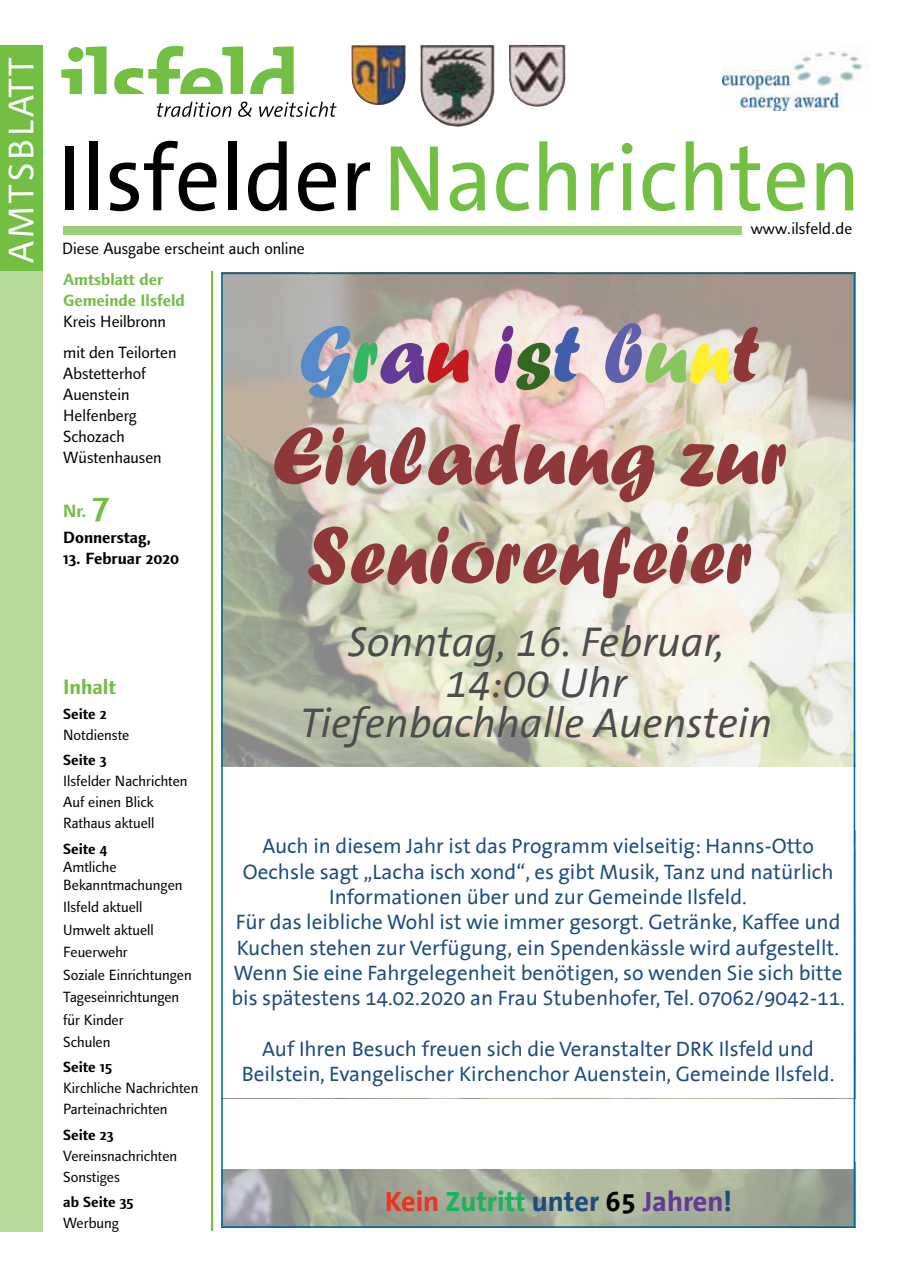
<style>
.page{position:relative;width:902px;height:1280px;background:#fff}
.page>*{position:absolute;margin:0;border:0;box-sizing:border-box;transform-origin:0 0}
.t1{font:94.5px "The Sans C4 s";color:#72bf44;scale:.95 1}
.t2{font:84.45px/100.4px "Forte";color:#8f3839;text-align:center}
.t3{font:italic 42.3px/40.5px "The Sans Office";color:#4d4d4d;text-align:center}
.t4{font:36px "Linotype Finnegan Os F";letter-spacing:.09em;color:#fff}
.t5{font:700 28.2px "The Sans Office";color:#19b35c}
.t6{font:21.15px/25.3px "The Sans Office";color:#1d4c7d;text-align:center}
.t7{font:700 21px "Linotype Finnegan Os F";letter-spacing:-.005em;color:#72bf44}
.t8{font:700 18px "Linotype Finnegan Os F";color:#72bf44}
.t9{font:16.5px/21px "Linotype Finnegan Os F";color:#000}
.t10{font:700 16.5px/21px "Linotype Finnegan Os F";color:#72bf44}
.t11{font:700 16.5px "Linotype Finnegan Os F";color:#000}
.t12{font:15px/22.5px "Linotype Finnegan Os F";color:#000}
.t13{font:700 15px "Linotype Finnegan Os F";color:#000}
.s1{color:#000}
.s2{font-size:36px}
.s3{color:#558ac8}
.s4{color:#34b665}
.s5{color:#653a96}
.s6{color:#c4191f}
.s7{color:#732d91}
.s8{color:#326724}
.s9{color:#415eab}
.s10{color:#5e60ab}
.s11{color:#87c65c}
.s12{color:#feef2f}
.s13{color:#ee3224}
.s14{color:#1d4c7d}
</style>
<div class="page">
<div style="left:0;top:271px;width:43px;height:960px;background:#b7da9b"></div>
<div style="left:0;top:46px;width:43px;height:225px;background:#72bf44"></div>
<div style="left:64px;top:226px;width:678px;height:9px;background:#9ccf79"></div>
<hr style="left:211px;top:271px;width:2px;height:960px;background:#72bf44">
<svg style="left:61px;top:46px;width:275px;height:71px"></svg>
<img style="left:722px;top:51px;width:147px;height:59px">
<img style="left:420px;top:45px;width:74px;height:82px">
<img style="left:509px;top:45px;width:56px;height:62px">
<img style="left:351px;top:45px;width:55px;height:60px">
<svg style="left:224px;top:1169px;width:628px;height:56px;background:#a4ab99"></svg>
<svg style="left:224px;top:276px;width:628px;height:490px;background:#d3cfbf"></svg>
<h3 class="t4" style="left:0;top:263px;width:206px;rotate:-90deg">AMTSBLATT</h3>
<h1 class="t1" style="left:58px;top:118px;width:846px"><span class="s1">Ilsfelder</span>Nachrichten</h1>
<p class="t9" style="left:750px;top:219px;width:103px">www.ilsfeld.de</p>
<p class="t9" style="left:62px;top:239px;width:244px">Diese Ausgabe erscheint auch online</p>
<p class="t10" style="left:63px;top:269px;width:123px">Amtsblatt der<br>Gemeinde Ilsfeld</p>
<p class="t9" style="left:63px;top:306px;width:115px;line-height:31.5px">Kreis Heilbronn mit den Teilorten</p>
<p class="t9" style="left:63px;top:363px;width:100px">Abstetterhof<br>Auenstein<br>Helfenberg<br>Schozach<br>Wüstenhausen</p>
<p class="t8" style="left:63px;top:501px;width:47px">Nr. <span class="s2">7</span></p>
<p class="t11" style="left:63px;top:527px;width:89px">Donnerstag,</p>
<p class="t11" style="left:63px;top:548px;width:117px">13. Februar 2020</p>
<h2 class="t2" style="left:271px;top:303px;width:517px"><span class="s3">G</span><span class="s4">r</span><span class="s5">a</span><span class="s6">u</span> <span class="s7">i</span><span class="s8">s</span><span class="s9">t</span> <span class="s10">b</span><span class="s11">u</span><span class="s12">n</span>t<br>Einladung zur<br>Seniorenfeier</h2>
<p class="t7" style="left:63px;top:674px;width:54px">Inhalt</p>
<p class="t13" style="left:63px;top:705px;width:45px">Seite 2</p>
<p class="t12" style="left:63px;top:724px;width:68px">Notdienste</p>
<p class="t13" style="left:63px;top:751px;width:45px">Seite 3</p>
<p class="t12" style="left:63px;top:771px;width:126px;line-height:21px">Ilsfelder Nachrichten<br>Auf einen Blick<br>Rathaus aktuell</p>
<p class="t13" style="left:63px;top:840px;width:46px">Seite 4</p>
<p class="t12" style="left:63px;top:858px;width:121px;line-height:18px">Amtliche<br>Bekanntmachungen</p>
<p class="t12" style="left:63px;top:896px;width:130px">Ilsfeld aktuell<br>Umwelt aktuell<br>Feuerwehr<br>Soziale Einrichtungen<br>Tageseinrichtungen für Kinder<br>Schulen</p>
<p class="t13" style="left:63px;top:1058px;width:50px">Seite 15</p>
<p class="t12" style="left:63px;top:1078px;width:137px;line-height:21px">Kirchliche Nachrichten<br>Parteinachrichten</p>
<p class="t13" style="left:63px;top:1126px;width:52px">Seite 23</p>
<p class="t12" style="left:63px;top:1145px;width:115px;line-height:21px">Vereinsnachrichten<br>Sonstiges</p>
<p class="t13" style="left:63px;top:1193px;width:72px">ab Seite 35</p>
<p class="t12" style="left:63px;top:1212px;width:57px">Werbung</p>
<h3 class="t3" style="left:300px;top:622px;width:474px">Sonntag, 16. Februar,<br>14:00 Uhr<br>Tiefenbachhalle Auenstein</h3>
<p class="t6" style="left:231px;top:833px;width:615px">Auch in diesem Jahr ist das Programm vielseitig: Hanns-Otto Oechsle sagt „Lacha isch xond“, es gibt Musik, Tanz und natürlich Informationen über und zur Gemeinde Ilsfeld.<br>Für das leibliche Wohl ist wie immer gesorgt. Getränke, Kaffee und Kuchen stehen zur Verfügung, ein Spendenkässle wird aufgestellt.<br>Wenn Sie eine Fahrgelegenheit benötigen, so wenden Sie sich bitte bis spätestens 14.02.2020 an Frau Stubenhofer, Tel. 07062/9042-11.</p>
<p class="t6" style="left:242px;top:1036px;width:594px">Auf Ihren Besuch freuen sich die Veranstalter DRK Ilsfeld und<br>Beilstein, Evangelischer Kirchenchor Auenstein, Gemeinde Ilsfeld.</p>
<h3 class="t5" style="left:385px;top:1184px;width:348px"><span class="s13">Kein</span> Zutritt <span class="s14">unter</span> <span class="s1">65</span> <span class="s5">Jahren</span><span class="s14">!</span></h3>
</div>
